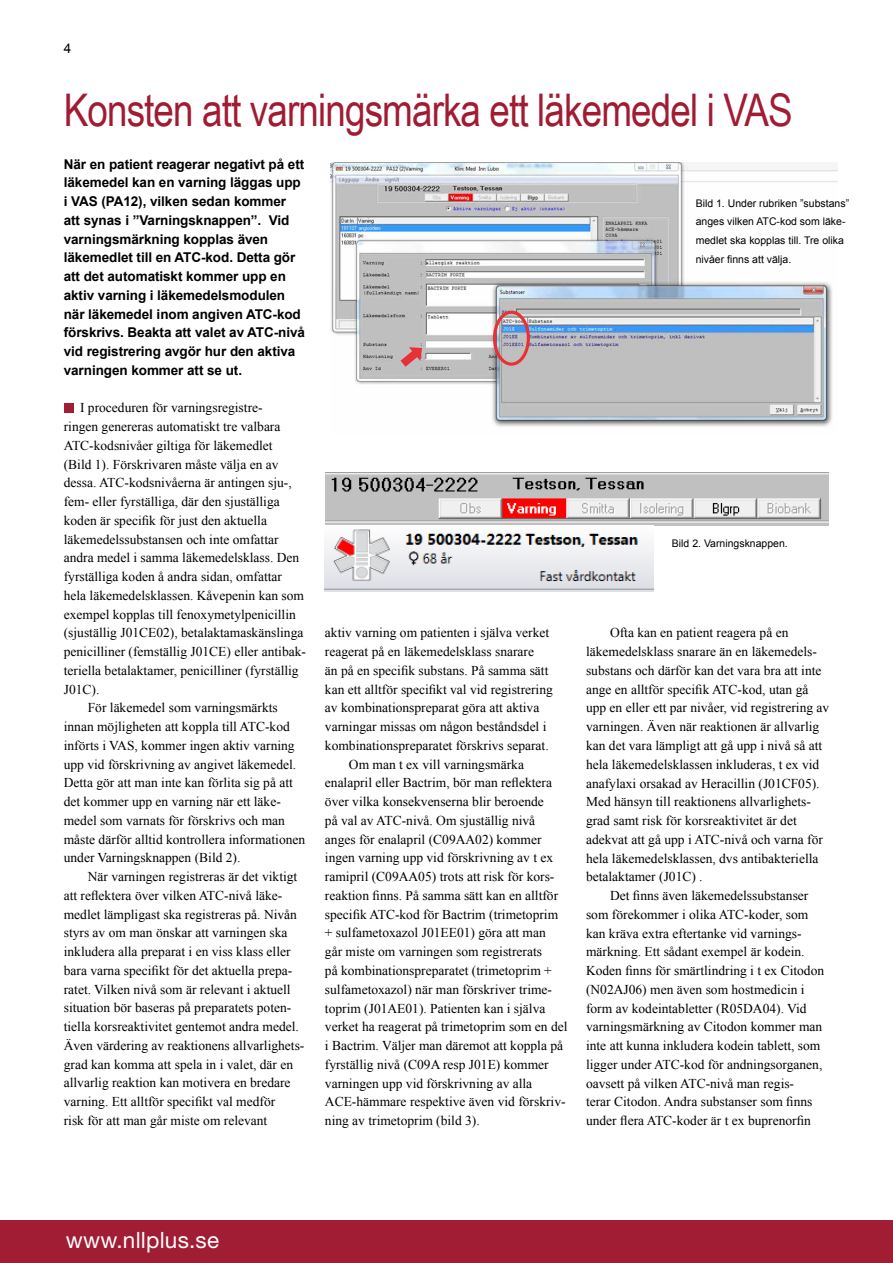
<style>
.page{position:relative;width:893px;height:1263px;background:#fff}
.page>*{position:absolute;margin:0;border:0;box-sizing:border-box;transform-origin:0 0}
.t1{font:45px "Arial Narrow";letter-spacing:-.02em;color:#a11c33}
.t2{font:22.5px "Helvetica Neue LT Std";letter-spacing:.01em;color:#fff}
.t3{font:13.5px "Times New Roman";color:#000}
.t4{font:700 13.5px/18.8px "Arial";letter-spacing:-.005em;color:#000}
.t5{font:13.5px "Arial";color:#000}
.t6{font:10.5px/18.8px "Arial";color:#000}
</style>
<div class="page">
<div style="left:0;top:1220px;width:893px;height:43px;background:#a11d34"></div>
<div style="left:64px;top:403px;width:9px;height:9px;background:#a11d34"></div>
<img style="left:331px;top:163px;width:507px;height:264px">
<div style="left:493px;top:311px;width:37px;height:55px;border:3px solid #e73137;border-radius:50%"></div>
<svg style="left:392px;top:341px;width:36px;height:34px"></svg>
<img style="left:325px;top:472px;width:503px;height:54px">
<img style="left:325px;top:525px;width:329px;height:67px">
<p class="t5" style="left:64px;top:39px;width:9px">4</p>
<h1 class="t1" style="left:64px;top:85px;width:730px">Konsten att varningsmärka ett läkemedel i VAS</h1>
<p class="t4" style="left:64px;top:155px;width:243px">När en patient reagerar negativt på ett läkemedel kan en varning läggas upp i VAS (PA12), vilken sedan kommer att synas i ”Varningsknappen”. Vid varningsmärkning kopplas även läkemedlet till en ATC-kod. Detta gör att det automatiskt kommer upp en aktiv varning i läkemedelsmodulen när läkemedel inom angiven ATC-kod förskrivs. Beakta att valet av ATC-nivå vid registrering avgör hur den aktiva varningen kommer att se ut.</p>
<p class="t3" style="left:80px;top:399px;width:184px">I proceduren för varningsregistre-</p>
<p class="t3" style="left:64px;top:417px;width:218px">ringen genereras automatiskt tre valbara</p>
<p class="t3" style="left:64px;top:436px;width:210px">ATC-kodsnivåer giltiga för läkemedlet</p>
<p class="t3" style="left:64px;top:455px;width:216px">(Bild 1). Förskrivaren måste välja en av</p>
<p class="t3" style="left:64px;top:474px;width:229px">dessa. ATC-kodsnivåerna är antingen sju-,</p>
<p class="t3" style="left:64px;top:492px;width:217px">fem- eller fyrställiga, där den sjuställiga</p>
<p class="t3" style="left:64px;top:511px;width:205px">koden är specifik för just den aktuella</p>
<p class="t3" style="left:64px;top:530px;width:216px">läkemedelssubstansen och inte omfattar</p>
<p class="t3" style="left:64px;top:549px;width:237px">andra medel i samma läkemedelsklass. Den</p>
<p class="t3" style="left:64px;top:567px;width:220px">fyrställiga koden å andra sidan, omfattar</p>
<p class="t3" style="left:64px;top:586px;width:242px">hela läkemedelsklassen. Kåvepenin kan som</p>
<p class="t3" style="left:64px;top:605px;width:234px">exempel kopplas till fenoxymetylpenicillin</p>
<p class="t3" style="left:64px;top:624px;width:241px">(sjuställig J01CE02), betalaktamaskänslinga</p>
<p class="t3" style="left:64px;top:642px;width:244px">penicilliner (femställig J01CE) eller antibak-</p>
<p class="t3" style="left:64px;top:661px;width:236px">teriella betalaktamer, penicilliner (fyrställig</p>
<p class="t3" style="left:64px;top:680px;width:37px">J01C).</p>
<p class="t3" style="left:88px;top:699px;width:192px">För läkemedel som varningsmärkts</p>
<p class="t3" style="left:64px;top:717px;width:228px">innan möjligheten att koppla till ATC-kod</p>
<p class="t3" style="left:64px;top:736px;width:232px">införts i VAS, kommer ingen aktiv varning</p>
<p class="t3" style="left:64px;top:755px;width:234px">upp vid förskrivning av angivet läkemedel.</p>
<p class="t3" style="left:64px;top:774px;width:231px">Detta gör att man inte kan förlita sig på att</p>
<p class="t3" style="left:64px;top:792px;width:219px">det kommer upp en varning när ett läke-</p>
<p class="t3" style="left:64px;top:811px;width:223px">medel som varnats för förskrivs och man</p>
<p class="t3" style="left:64px;top:830px;width:243px">måste därför alltid kontrollera informationen</p>
<p class="t3" style="left:64px;top:849px;width:178px">under Varningsknappen (Bild 2).</p>
<p class="t3" style="left:88px;top:867px;width:211px">När varningen registreras är det viktigt</p>
<p class="t3" style="left:64px;top:886px;width:220px">att reflektera över vilken ATC-nivå läke-</p>
<p class="t3" style="left:64px;top:905px;width:235px">medlet lämpligast ska registreras på. Nivån</p>
<p class="t3" style="left:64px;top:924px;width:225px">styrs av om man önskar att varningen ska</p>
<p class="t3" style="left:64px;top:942px;width:228px">inkludera alla preparat i en viss klass eller</p>
<p class="t3" style="left:64px;top:961px;width:230px">bara varna specifikt för det aktuella prepa-</p>
<p class="t3" style="left:64px;top:980px;width:228px">ratet. Vilken nivå som är relevant i aktuell</p>
<p class="t3" style="left:64px;top:999px;width:229px">situation bör baseras på preparatets poten-</p>
<p class="t3" style="left:64px;top:1017px;width:237px">tiella korsreaktivitet gentemot andra medel.</p>
<p class="t3" style="left:64px;top:1036px;width:242px">Även värdering av reaktionens allvarlighets-</p>
<p class="t3" style="left:64px;top:1055px;width:231px">grad kan komma att spela in i valet, där en</p>
<p class="t3" style="left:64px;top:1074px;width:228px">allvarlig reaktion kan motivera en bredare</p>
<p class="t3" style="left:64px;top:1093px;width:213px">varning. Ett alltför specifikt val medför</p>
<p class="t3" style="left:64px;top:1111px;width:205px">risk för att man går miste om relevant</p>
<p class="t6" style="left:696px;top:194px;width:155px">Bild 1. Under rubriken ”substans” anges vilken ATC-kod som läke&shy;medlet ska kopplas till. Tre olika nivåer finns att välja.</p>
<p class="t6" style="left:672px;top:534px;width:117px">Bild 2. Varningsknappen.</p>
<p class="t3" style="left:325px;top:624px;width:226px">aktiv varning om patienten i själva verket</p>
<p class="t3" style="left:325px;top:643px;width:211px">reagerat på en läkemedelsklass snarare</p>
<p class="t3" style="left:325px;top:661px;width:225px">än på en specifik substans. På samma sätt</p>
<p class="t3" style="left:325px;top:680px;width:229px">kan ett alltför specifikt val vid registrering</p>
<p class="t3" style="left:325px;top:699px;width:216px">av kombinationspreparat göra att aktiva</p>
<p class="t3" style="left:325px;top:718px;width:223px">varningar missas om någon beståndsdel i</p>
<p class="t3" style="left:325px;top:736px;width:225px">kombinationspreparatet förskrivs separat.</p>
<p class="t3" style="left:349px;top:755px;width:177px">Om man t ex vill varningsmärka</p>
<p class="t3" style="left:325px;top:774px;width:229px">enalapril eller Bactrim, bör man reflektera</p>
<p class="t3" style="left:325px;top:793px;width:220px">över vilka konsekvenserna blir beroende</p>
<p class="t3" style="left:325px;top:811px;width:212px">på val av ATC-nivå. Om sjuställig nivå</p>
<p class="t3" style="left:325px;top:830px;width:218px">anges för enalapril (C09AA02) kommer</p>
<p class="t3" style="left:325px;top:849px;width:230px">ingen varning upp vid förskrivning av t ex</p>
<p class="t3" style="left:325px;top:868px;width:231px">ramipril (C09AA05) trots att risk för kors-</p>
<p class="t3" style="left:325px;top:886px;width:235px">reaktion finns. På samma sätt kan en alltför</p>
<p class="t3" style="left:325px;top:905px;width:235px">specifik ATC-kod för Bactrim (trimetoprim</p>
<p class="t3" style="left:325px;top:924px;width:222px">+ sulfametoxazol J01EE01) göra att man</p>
<p class="t3" style="left:325px;top:943px;width:219px">går miste om varningen som registrerats</p>
<p class="t3" style="left:325px;top:961px;width:228px">på kombinationspreparatet (trimetoprim +</p>
<p class="t3" style="left:325px;top:980px;width:229px">sulfametoxazol) när man förskriver trime-</p>
<p class="t3" style="left:325px;top:999px;width:222px">toprim (J01AE01). Patienten kan i själva</p>
<p class="t3" style="left:325px;top:1018px;width:244px">verket ha reagerat på trimetoprim som en del</p>
<p class="t3" style="left:325px;top:1036px;width:240px">i Bactrim. Väljer man däremot att koppla på</p>
<p class="t3" style="left:325px;top:1055px;width:225px">fyrställig nivå (C09A resp J01E) kommer</p>
<p class="t3" style="left:325px;top:1074px;width:209px">varningen upp vid förskrivning av alla</p>
<p class="t3" style="left:325px;top:1093px;width:242px">ACE-hämmare respektive även vid förskriv-</p>
<p class="t3" style="left:325px;top:1111px;width:156px">ning av trimetoprim (bild 3).</p>
<p class="t3" style="left:610px;top:624px;width:180px">Ofta kan en patient reagera på en</p>
<p class="t3" style="left:586px;top:643px;width:232px">läkemedelsklass snarare än en läkemedels-</p>
<p class="t3" style="left:586px;top:661px;width:237px">substans och därför kan det vara bra att inte</p>
<p class="t3" style="left:586px;top:680px;width:224px">ange en alltför specifik ATC-kod, utan gå</p>
<p class="t3" style="left:586px;top:699px;width:245px">upp en eller ett par nivåer, vid registrering av</p>
<p class="t3" style="left:586px;top:718px;width:235px">varningen. Även när reaktionen är allvarlig</p>
<p class="t3" style="left:586px;top:736px;width:238px">kan det vara lämpligt att gå upp i nivå så att</p>
<p class="t3" style="left:586px;top:755px;width:235px">hela läkemedelsklassen inkluderas, t ex vid</p>
<p class="t3" style="left:586px;top:774px;width:235px">anafylaxi orsakad av Heracillin (J01CF05).</p>
<p class="t3" style="left:586px;top:793px;width:226px">Med hänsyn till reaktionens allvarlighets-</p>
<p class="t3" style="left:586px;top:811px;width:212px">grad samt risk för korsreaktivitet är det</p>
<p class="t3" style="left:586px;top:830px;width:238px">adekvat att gå upp i ATC-nivå och varna för</p>
<p class="t3" style="left:586px;top:849px;width:234px">hela läkemedelsklassen, dvs antibakteriella</p>
<p class="t3" style="left:586px;top:868px;width:118px">betalaktamer (J01C) .</p>
<p class="t3" style="left:610px;top:886px;width:200px">Det finns även läkemedelssubstanser</p>
<p class="t3" style="left:586px;top:905px;width:224px">som förekommer i olika ATC-koder, som</p>
<p class="t3" style="left:586px;top:924px;width:217px">kan kräva extra eftertanke vid varnings-</p>
<p class="t3" style="left:586px;top:943px;width:220px">märkning. Ett sådant exempel är kodein.</p>
<p class="t3" style="left:586px;top:961px;width:240px">Koden finns för smärtlindring i t ex Citodon</p>
<p class="t3" style="left:586px;top:980px;width:220px">(N02AJ06) men även som hostmedicin i</p>
<p class="t3" style="left:586px;top:999px;width:222px">form av kodeintabletter (R05DA04). Vid</p>
<p class="t3" style="left:586px;top:1018px;width:238px">varningsmärkning av Citodon kommer man</p>
<p class="t3" style="left:586px;top:1036px;width:236px">inte att kunna inkludera kodein tablett, som</p>
<p class="t3" style="left:586px;top:1055px;width:238px">ligger under ATC-kod för andningsorganen,</p>
<p class="t3" style="left:586px;top:1074px;width:210px">oavsett på vilken ATC-nivå man regis-</p>
<p class="t3" style="left:586px;top:1093px;width:228px">terar Citodon. Andra substanser som finns</p>
<p class="t3" style="left:586px;top:1111px;width:226px">under flera ATC-koder är t ex buprenorfin</p>
<h2 class="t2" style="left:66px;top:1227px;width:155px">www.nllplus.se</h2>
</div>
